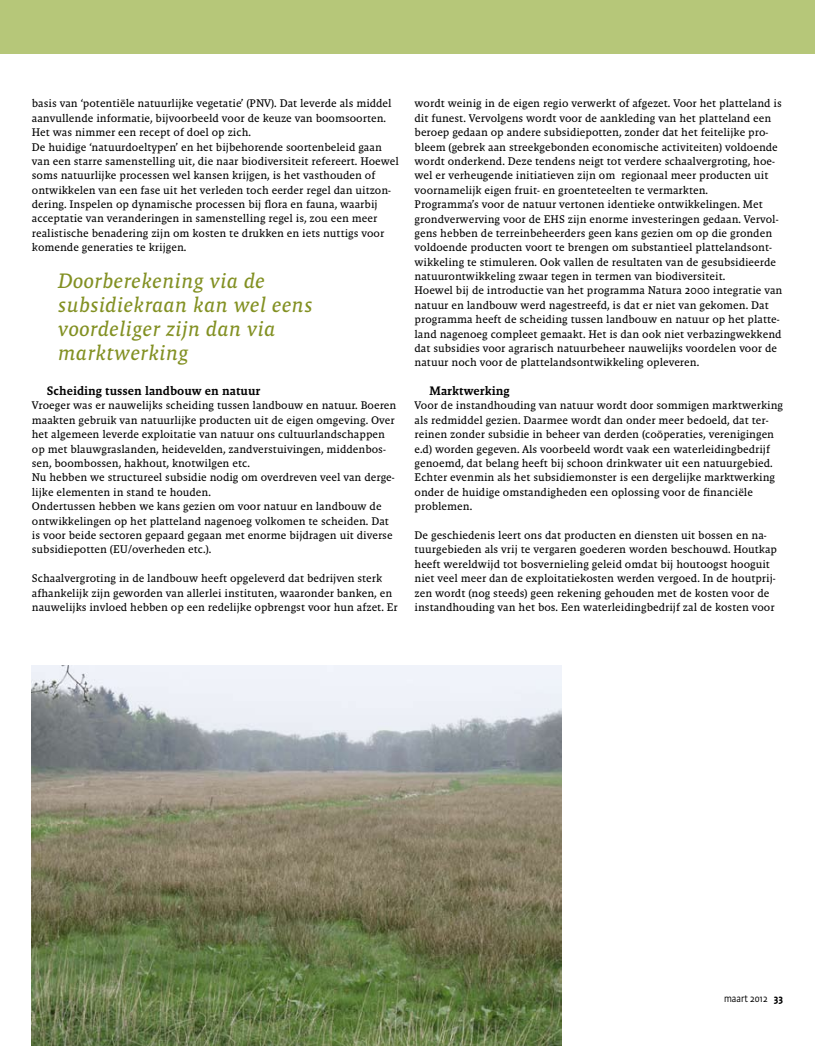
<style>
.page{position:relative;width:815px;height:1046px;background:#fff}
.page>*{position:absolute;margin:0;border:0;box-sizing:border-box;transform-origin:0 0}
.t1{font:italic 21.25px/23.8px "Malaga Reg";color:#829022}
.t2{font:12.5px "Malaga Med";color:#000}
.t3{font:11.25px/14.4px "Malaga Reg";color:#000}
.t4{font:300 10.38px "Absara Sans Head";color:#000}
.s1{font-weight:500}
</style>
<div class="page">
<div style="left:0;top:0;width:815px;height:53px;background:#b6c779"></div>
<img style="left:32px;top:666px;width:530px;height:379px">
<p class="t3" style="left:32px;top:96px;width:369px">basis van ‘potentiële natuurlijke vegetatie’ (PNV). Dat leverde als middel aanvullende informatie, bijvoorbeeld voor de keuze van boomsoorten.<br>Het was nimmer een recept of doel op zich.<br>De huidige ‘natuurdoeltypen’ en het bijbehorende soortenbeleid gaan van een starre samenstelling uit, die naar biodiversiteit refereert. Hoewel soms natuurlijke processen wel kansen krijgen, is het vasthouden of ontwikkelen van een fase uit het verleden toch eerder regel dan uitzon&shy;dering. Inspelen op dynamische processen bij flora en fauna, waarbij acceptatie van veranderingen in samenstelling regel is, zou een meer realistische benadering zijn om kosten te drukken en iets nuttigs voor komende generaties te krijgen.</p>
<h1 class="t1" style="left:58px;top:269px;width:256px">Doorberekening via de subsidiekraan kan wel eens voordeliger zijn dan via marktwerking</h1>
<p class="t2" style="left:47px;top:383px;width:215px">Scheiding tussen landbouw en natuur</p>
<p class="t3" style="left:32px;top:398px;width:366px">Vroeger was er nauwelijks scheiding tussen landbouw en natuur. Boeren maakten gebruik van natuurlijke producten uit de eigen omgeving. Over het algemeen leverde exploitatie van natuur ons cultuurlandschappen op met blauwgraslanden, heidevelden, zandverstuivingen, middenbos&shy;sen, boombossen, hakhout, knotwilgen etc.<br>Nu hebben we structureel subsidie nodig om overdreven veel van derge&shy;lijke elementen in stand te houden.<br>Ondertussen hebben we kans gezien om voor natuur en landbouw de ontwikkelingen op het platteland nagenoeg volkomen te scheiden. Dat is voor beide sectoren gepaard gegaan met enorme bijdragen uit diverse subsidiepotten (EU/overheden etc.).</p>
<p class="t3" style="left:32px;top:571px;width:367px">Schaalvergroting in de landbouw heeft opgeleverd dat bedrijven sterk afhankelijk zijn geworden van allerlei instituten, waaronder banken, en nauwelijks invloed hebben op een redelijke opbrengst voor hun afzet. Er</p>
<p class="t3" style="left:415px;top:96px;width:369px">wordt weinig in de eigen regio verwerkt of afgezet. Voor het platteland is dit funest. Vervolgens wordt voor de aankleding van het platteland een beroep gedaan op andere subsidiepotten, zonder dat het feitelijke pro&shy;bleem (gebrek aan streekgebonden economische activiteiten) voldoende wordt onderkend. Deze tendens neigt tot verdere schaalvergroting, hoe&shy;wel er verheugende initiatieven zijn om regionaal meer producten uit voornamelijk eigen fruit- en groenteteelten te vermarkten.<br>Programma’s voor de natuur vertonen identieke ontwikkelingen. Met grondverwerving voor de EHS zijn enorme investeringen gedaan. Vervol&shy;gens hebben de terreinbeheerders geen kans gezien om op die gronden voldoende producten voort te brengen om substantieel plattelandsont&shy;wikkeling te stimuleren. Ook vallen de resultaten van de gesubsidieerde natuurontwikkeling zwaar tegen in termen van biodiversiteit.<br>Hoewel bij de introductie van het programma Natura 2000 integratie van natuur en landbouw werd nagestreefd, is dat er niet van gekomen. Dat programma heeft de scheiding tussen landbouw en natuur op het platte&shy;land nagenoeg compleet gemaakt. Het is dan ook niet verbazingwekkend dat subsidies voor agrarisch natuurbeheer nauwelijks voordelen voor de natuur noch voor de plattelandsontwikkeling opleveren.</p>
<p class="t2" style="left:430px;top:383px;width:81px">Marktwerking</p>
<p class="t3" style="left:415px;top:398px;width:370px">Voor de instandhouding van natuur wordt door sommigen marktwerking als redmiddel gezien. Daarmee wordt dan onder meer bedoeld, dat ter&shy;reinen zonder subsidie in beheer van derden (coöperaties, verenigingen e.d) worden gegeven. Als voorbeeld wordt vaak een waterleidingbedrijf genoemd, dat belang heeft bij schoon drinkwater uit een natuurgebied.<br>Echter evenmin als het subsidiemonster is een dergelijke marktwerking onder de huidige omstandigheden een oplossing voor de financiële problemen.</p>
<p class="t3" style="left:415px;top:528px;width:364px">De geschiedenis leert ons dat producten en diensten uit bossen en na&shy;tuurgebieden als vrij te vergaren goederen worden beschouwd. Houtkap heeft wereldwijd tot bosvernieling geleid omdat bij houtoogst hooguit niet veel meer dan de exploitatiekosten werden vergoed. In de houtprij&shy;zen wordt (nog steeds) geen rekening gehouden met de kosten voor de instandhouding van het bos. Een waterleidingbedrijf zal de kosten voor</p>
<p class="t4" style="left:724px;top:991px;width:61px">maart 2012 <span class="s1">33</span></p>
</div>
